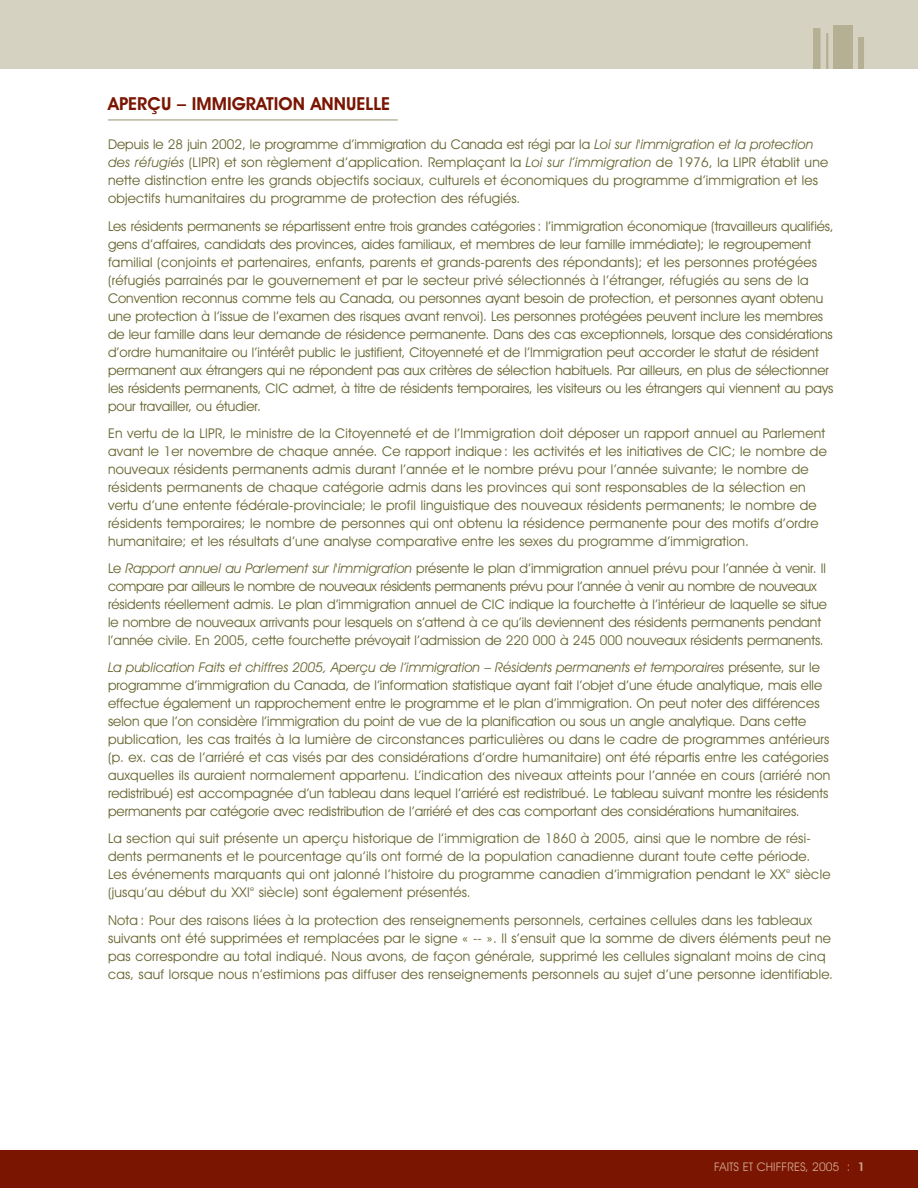
<style>
.page{position:relative;width:918px;height:1188px;background:#fff}
.page>*{position:absolute;margin:0;border:0;box-sizing:border-box;transform-origin:0 0}
.t1{font:600 18px "Avant Garde IT Cby BT";color:#791500}
.t2{font:13.5px/18px "Avant Garde IT Cby BT";color:#66642e}
.t3{font:12px "Avant Garde IT Cby BT";color:#d2a590}
.t4{font:6.75px "Avant Garde IT Cby BT";color:#66642e}
.s1{font-style:italic}
.s2{font-weight:600}
</style>
<div class="page">
<div style="left:0;top:1150px;width:918px;height:38px;background:#791500"></div>
<div style="left:0;top:0;width:918px;height:69px;background:#d6d2c2"></div>
<div style="left:833px;top:26px;width:19px;height:43px;background:#b5af93"></div>
<div style="left:858px;top:37px;width:6px;height:32px;background:#b5af93"></div>
<div style="left:813px;top:28px;width:7px;height:41px;background:#b5af93"></div>
<hr style="left:826px;top:33px;width:2px;height:36px;background:#b5af93">
<hr style="left:108px;top:120px;width:290px;height:1px;background:#97916b">
<p class="t1" style="left:108px;top:94px;width:284px">APERÇU – IMMIGRATION ANNUELLE</p>
<p class="t2" style="left:108px;top:136px;width:722px">Depuis le 28 juin 2002, le programme d’immigration du Canada est régi par la <span class="s1">Loi sur l'immigration et la protection des réfugiés</span> (LIPR) et son règlement d’application. Remplaçant la <span class="s1">Loi sur l’immigration</span> de 1976, la LIPR établit une nette distinction entre les grands objectifs sociaux, culturels et économiques du programme d’immigration et les objectifs humanitaires du programme de protection des réfugiés.</p>
<p class="t2" style="left:108px;top:217px;width:727px">Les résidents permanents se répartissent entre trois grandes catégories : l’immigration économique (travailleurs qualifiés, gens d’affaires, candidats des provinces, aides familiaux, et membres de leur famille immédiate); le regroupement familial (conjoints et partenaires, enfants, parents et grands-parents des répondants); et les personnes protégées (réfugiés parrainés par le gouvernement et par le secteur privé sélectionnés à l’étranger, réfugiés au sens de la Convention reconnus comme tels au Canada, ou personnes ayant besoin de protection, et personnes ayant obtenu une protection à l’issue de l’examen des risques avant renvoi). Les personnes protégées peuvent inclure les membres de leur famille dans leur demande de résidence permanente. Dans des cas exceptionnels, lorsque des considérations d’ordre humanitaire ou l’intérêt public le justifient, Citoyenneté et de l’Immigration peut accorder le statut de résident permanent aux étrangers qui ne répondent pas aux critères de sélection habituels. Par ailleurs, en plus de sélectionner les résidents permanents, CIC admet, à titre de résidents temporaires, les visiteurs ou les étrangers qui viennent au pays pour travailler, ou étudier.</p>
<p class="t2" style="left:108px;top:424px;width:720px">En vertu de la LIPR, le ministre de la Citoyenneté et de l’Immigration doit déposer un rapport annuel au Parlement avant le 1er novembre de chaque année. Ce rapport indique : les activités et les initiatives de CIC; le nombre de nouveaux résidents permanents admis durant l’année et le nombre prévu pour l’année suivante; le nombre de résidents permanents de chaque catégorie admis dans les provinces qui sont responsables de la sélection en vertu d’une entente fédérale-provinciale; le profil linguistique des nouveaux résidents permanents; le nombre de résidents temporaires; le nombre de personnes qui ont obtenu la résidence permanente pour des motifs d’ordre humanitaire; et les résultats d’une analyse comparative entre les sexes du programme d’immigration.</p>
<p class="t2" style="left:108px;top:559px;width:721px">Le <span class="s1">Rapport annuel au Parlement sur l'immigration</span> présente le plan d’immigration annuel prévu pour l’année à venir. Il compare par ailleurs le nombre de nouveaux résidents permanents prévu pour l’année à venir au nombre de nouveaux résidents réellement admis. Le plan d’immigration annuel de CIC indique la fourchette à l’intérieur de laquelle se situe le nombre de nouveaux arrivants pour lesquels on s’attend à ce qu’ils deviennent des résidents permanents pendant l’année civile. En 2005, cette fourchette prévoyait l’admission de 220 000 à 245 000 nouveaux résidents permanents.</p>
<p class="t2" style="left:108px;top:659px;width:724px"><span class="s1">La publication Faits et chiffres 2005, Aperçu de l’immigration – Résidents permanents et temporaires</span> présente, sur le programme d’immigration du Canada, de l’information statistique ayant fait l’objet d’une étude analytique, mais elle effectue également un rapprochement entre le programme et le plan d’immigration. On peut noter des différences selon que l’on considère l’immigration du point de vue de la planification ou sous un angle analytique. Dans cette publication, les cas traités à la lumière de circonstances particulières ou dans le cadre de programmes antérieurs (p. ex. cas de l’arriéré et cas visés par des considérations d’ordre humanitaire) ont été répartis entre les catégories auxquelles ils auraient normalement appartenu. L’indication des niveaux atteints pour l’année en cours (arriéré non redistribué) est accompagnée d’un tableau dans lequel l’arriéré est redistribué. Le tableau suivant montre les résidents permanents par catégorie avec redistribution de l’arriéré et des cas comportant des considérations humanitaires.</p>
<p class="t2" style="left:108px;top:830px;width:704px;text-align:justify">La section qui suit présente un aperçu historique de l’immigration de 1860 à 2005, ainsi que le nombre de rési&shy;dents permanents et le pourcentage qu’ils ont formé de la population canadienne durant toute cette période.<br>Les événements marquants qui ont jalonné l’histoire du programme canadien d’immigration pendant le XX</p>
<p class="t4" style="left:786px;top:867px;width:6px">e</p>
<p class="t2" style="left:795px;top:866px;width:37px">siècle</p>
<p class="t2" style="left:108px;top:884px;width:143px">(jusqu’au début du XXI</p>
<p class="t4" style="left:250px;top:885px;width:6px">e</p>
<p class="t2" style="left:108px;top:879px;width:706px;line-height:27.2px;text-indent:151px">siècle) sont également présentés.<br>Nota : Pour des raisons liées à la protection des renseignements personnels, certaines cellules dans les tableaux</p>
<p class="t2" style="left:108px;top:929px;width:727px">suivants ont été supprimées et remplacées par le signe « -- ». Il s’ensuit que la somme de divers éléments peut ne pas correspondre au total indiqué. Nous avons, de façon générale, supprimé les cellules signalant moins de cinq cas, sauf lorsque nous n’estimions pas diffuser des renseignements personnels au sujet d’une personne identifiable.</p>
<p class="t3" style="left:714px;top:1160px;width:152px">FAITS ET CHIFFRES, 2005 : <span class="s2">1</span></p>
</div>
